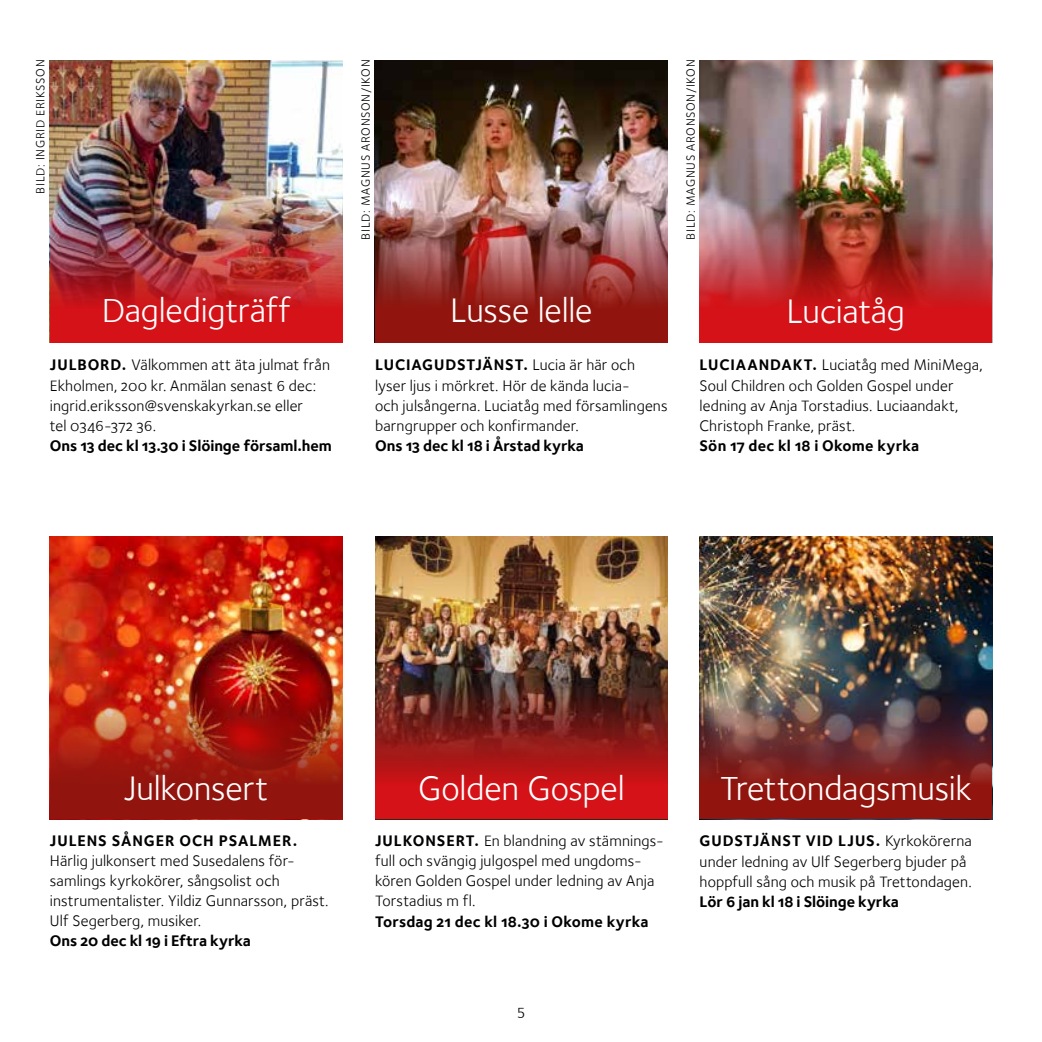
<style>
.page{position:relative;width:1042px;height:1042px;background:#fff}
.page>*{position:absolute;margin:0;border:0;box-sizing:border-box;transform-origin:0 0}
.t1{font:35px "Foundry Sterling Book OSF";letter-spacing:-.01em;color:#fff}
.t2{font:15.75px/20.1px "Foundry Sterling Book OSF";letter-spacing:.01em;color:#000}
.t3{font:15.75px "Foundry Sterling Bold OSF";letter-spacing:.005em;color:#000}
.t4{font:15.75px "Foundry Sterling Bold OSF";letter-spacing:.055em;color:#000}
.t5{font:12.25px "Foundry Sterling Book OSF";letter-spacing:.065em;color:#000}
.s1{font-family:"Foundry Sterling Bold OSF"}
.s2{font-family:"Foundry Sterling Book OSF"}
</style>
<div class="page">
<img style="left:699px;top:536px;width:293px;height:283px">
<img style="left:50px;top:536px;width:293px;height:283px">
<img style="left:50px;top:60px;width:293px;height:283px">
<img style="left:699px;top:60px;width:293px;height:283px">
<img style="left:375px;top:536px;width:293px;height:283px">
<img style="left:375px;top:60px;width:293px;height:283px">
<p class="t5" style="left:33px;top:194px;width:136px;rotate:-90deg">BILD: INGRID ERIKSSON</p>
<p class="t5" style="left:359px;top:239px;width:181px;rotate:-90deg">BILD: MAGNUS ARONSON/IKON</p>
<p class="t5" style="left:683px;top:239px;width:181px;rotate:-90deg">BILD: MAGNUS ARONSON/IKON</p>
<h1 class="t1" style="left:102px;top:290px;width:191px">Dagledigträff</h1>
<h1 class="t1" style="left:450px;top:290px;width:144px">Lusse lelle</h1>
<h1 class="t1" style="left:786px;top:291px;width:120px">Luciatåg</h1>
<p class="t2" style="left:50px;top:355px;width:281px"><span class="s1">JULBORD.</span> Välkommen att äta julmat från Ekholmen, 200 kr. Anmälan senast 6 dec: ingrid.eriksson@svenskakyrkan.se eller<br>tel 0346-372 36.</p>
<p class="t3" style="left:50px;top:436px;width:283px">Ons 13 dec kl 13.30 i Slöinge församl.hem</p>
<p class="t4" style="left:375px;top:356px;width:261px">LUCIAGUDSTJÄNST. <span class="s2">Lucia är här och</span></p>
<p class="t2" style="left:375px;top:375px;width:294px">lyser ljus i mörkret. Hör de kända lucia-<br>och julsångerna. Luciatåg med församlingens barngrupper och konfirmander.</p>
<p class="t3" style="left:375px;top:436px;width:210px">Ons 13 dec kl 18 i Årstad kyrka</p>
<p class="t2" style="left:699px;top:355px;width:285px"><span class="s1">LUCIAANDAKT.</span> Luciatåg med MiniMega, Soul Children och Golden Gospel under ledning av Anja Torstadius. Luciaandakt, Christoph Franke, präst.</p>
<p class="t3" style="left:699px;top:436px;width:221px">Sön 17 dec kl 18 i Okome kyrka</p>
<h1 class="t1" style="left:124px;top:767px;width:146px">Julkonsert</h1>
<h1 class="t1" style="left:418px;top:767px;width:208px">Golden Gospel</h1>
<h1 class="t1" style="left:720px;top:768px;width:253px">Trettondagsmusik</h1>
<p class="t4" style="left:50px;top:831px;width:249px">JULENS SÅNGER OCH PSALMER.</p>
<p class="t2" style="left:50px;top:850px;width:280px">Härlig julkonsert med Susedalens för&shy;samlings kyrkokörer, sångsolist och instrumentalister. Yildiz Gunnarsson, präst.<br>Ulf Segerberg, musiker.</p>
<p class="t3" style="left:50px;top:931px;width:202px">Ons 20 dec kl 19 i Eftra kyrka</p>
<p class="t2" style="left:375px;top:830px;width:290px"><span class="s1">JULKONSERT.</span> En blandning av stämnings&shy;full och svängig julgospel med ungdoms&shy;kören Golden Gospel under ledning av Anja Torstadius m fl.</p>
<p class="t3" style="left:375px;top:912px;width:275px">Torsdag 21 dec kl 18.30 i Okome kyrka</p>
<p class="t2" style="left:517px;top:1001px;width:9px">5</p>
<p class="t4" style="left:699px;top:831px;width:274px">GUDSTJÄNST VID LJUS. <span class="s2">Kyrkokörerna</span></p>
<p class="t2" style="left:699px;top:851px;width:274px">under ledning av Ulf Segerberg bjuder på hoppfull sång och musik på Trettondagen.</p>
<p class="t3" style="left:699px;top:892px;width:201px">Lör 6 jan kl 18 i Slöinge kyrka</p>
</div>
